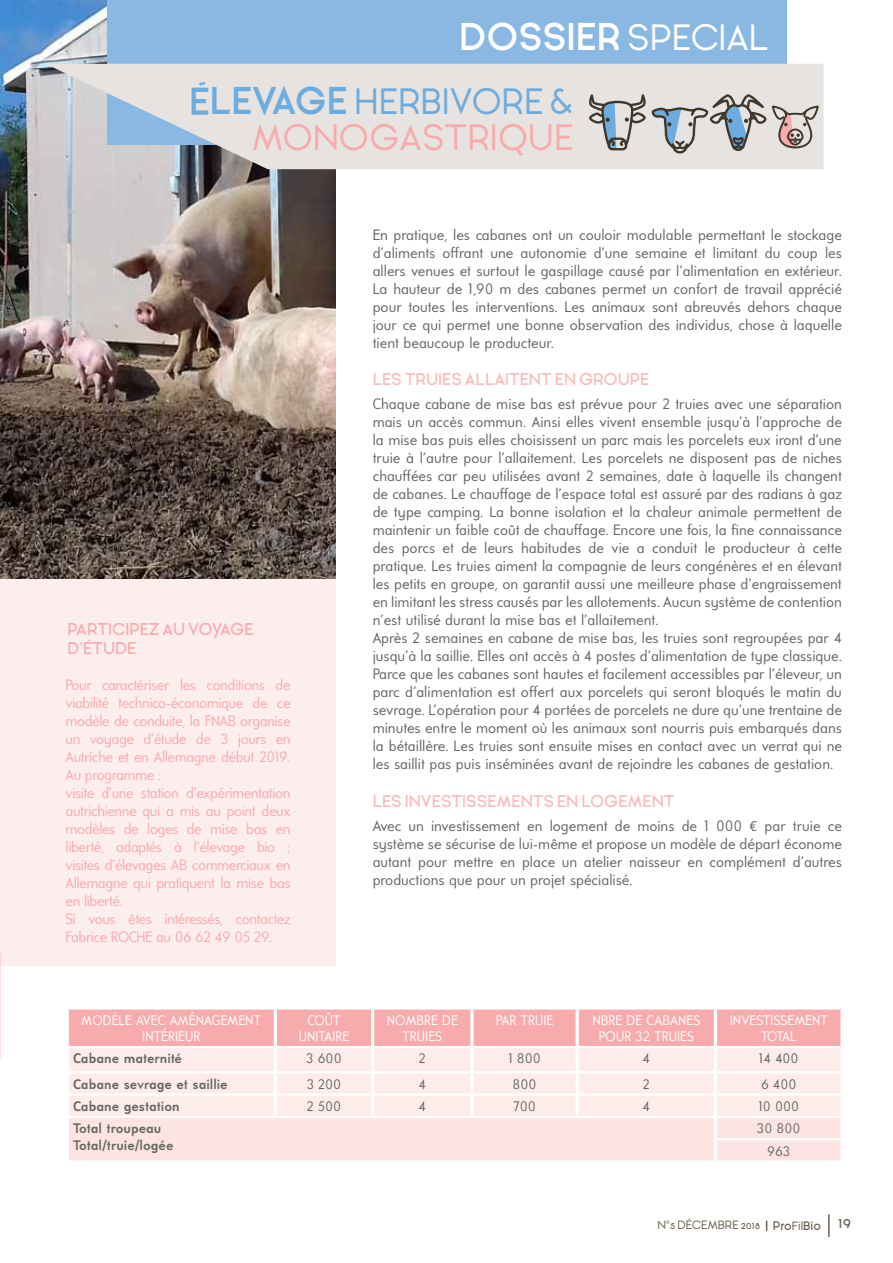
<style>
.page{position:relative;width:893px;height:1263px;background:#fff}
.page>*{position:absolute;margin:0;border:0;box-sizing:border-box;transform-origin:0 0}
.t1{font:700 36.6px "Ginora Sans";color:#fff}
.t2{font:36.6px "Ginora Sans";color:#f8abad}
.t3{font:36.6px "Ginora Sans";color:#6dacde}
.t4{font:700 36.6px "Ginora Sans";color:#6dacde}
.t5{font:600 16.5px "Ginora Sans";color:#f9bbbb}
.t6{font:600 16.5px/19.8px "Ginora Sans";color:#f8abad}
.t7{font:15px/18px "Universalis ADF Std";color:#636860;text-align:justify}
.t8{font:15px/18px "Universalis ADF Std";letter-spacing:-.03em;color:#f8abad}
.t9{font:13.8px/16.5px "Universalis ADF Std";letter-spacing:.01em;color:#fff}
.t10{font:700 13.8px/16.5px "Universalis ADF Std";color:#636860}
.t11{font:13.8px/22.4px "Universalis ADF Std";color:#636860;text-align:center}
.t12{font:12px "Ginora Sans";color:#6c6150}
.s1{font-weight:400}
.s2{font-weight:600}
.s3{font-size:18px}
</style>
<div class="page">
<hr style="left:828px;top:1214px;width:2px;height:23px;background:#6c6150">
<svg style="left:0;top:966px;width:1px;height:92px"></svg>
<div style="left:0;top:579px;width:336px;height:387px;background:#fdeeee"></div>
<img style="left:0;top:0;width:336px;height:579px">
<div style="left:108px;top:0;width:679px;height:145px;background:#89b9e3"></div>
<svg style="left:45px;top:64px;width:778px;height:105px;background:#dddbdb"></svg>
<svg style="left:589px;top:94px;width:177px;height:60px;background:#b9bcbd"></svg>
<svg style="left:772px;top:106px;width:47px;height:42px;background:#bdb0ab"></svg>
<div style="left:69px;top:1009px;width:771px;height:37px;background:#f8abad"></div>
<div style="left:69px;top:1048px;width:771px;height:68px;background:#feecea"></div>
<div style="left:69px;top:1118px;width:771px;height:42px;background:#fde4e1"></div>
<hr style="left:274px;top:1009px;width:3px;height:37px;background:#fff">
<hr style="left:371px;top:1009px;width:3px;height:37px;background:#fff">
<svg style="left:470px;top:1009px;width:4px;height:37px"></svg>
<hr style="left:576px;top:1009px;width:3px;height:37px;background:#fff">
<hr style="left:714px;top:1009px;width:3px;height:37px;background:#fff">
<svg style="left:840px;top:1009px;width:2px;height:38px"></svg>
<hr style="left:274px;top:1048px;width:3px;height:23px;background:#fff">
<hr style="left:371px;top:1048px;width:3px;height:23px;background:#fff">
<hr style="left:470px;top:1048px;width:4px;height:23px;background:#fff">
<hr style="left:576px;top:1048px;width:3px;height:23px;background:#fff">
<hr style="left:714px;top:1048px;width:3px;height:23px;background:#fff">
<hr style="left:274px;top:1073px;width:3px;height:20px;background:#fff">
<hr style="left:371px;top:1073px;width:3px;height:20px;background:#fff">
<hr style="left:470px;top:1073px;width:4px;height:20px;background:#fff">
<hr style="left:576px;top:1073px;width:3px;height:20px;background:#fff">
<hr style="left:714px;top:1073px;width:3px;height:20px;background:#fff">
<hr style="left:274px;top:1095px;width:3px;height:21px;background:#fff">
<hr style="left:371px;top:1095px;width:3px;height:21px;background:#fff">
<hr style="left:470px;top:1095px;width:4px;height:21px;background:#fff">
<hr style="left:576px;top:1095px;width:3px;height:21px;background:#fff">
<hr style="left:714px;top:1095px;width:3px;height:21px;background:#fff">
<hr style="left:714px;top:1118px;width:3px;height:21px;background:#fff">
<svg style="left:840px;top:1118px;width:1px;height:20px"></svg>
<hr style="left:714px;top:1139px;width:3px;height:21px;background:#fff">
<svg style="left:840px;top:1140px;width:1px;height:20px"></svg>
<hr style="left:69px;top:1071px;width:206px;height:2px;background:#fff">
<hr style="left:275px;top:1071px;width:98px;height:2px;background:#fff">
<hr style="left:373px;top:1071px;width:99px;height:2px;background:#fff">
<hr style="left:472px;top:1071px;width:105px;height:2px;background:#fff">
<hr style="left:577px;top:1071px;width:138px;height:2px;background:#fff">
<hr style="left:715px;top:1071px;width:125px;height:2px;background:#fff">
<hr style="left:69px;top:1093px;width:206px;height:2px;background:#fff">
<hr style="left:275px;top:1093px;width:98px;height:2px;background:#fff">
<hr style="left:373px;top:1093px;width:99px;height:2px;background:#fff">
<hr style="left:472px;top:1093px;width:105px;height:2px;background:#fff">
<hr style="left:577px;top:1093px;width:138px;height:2px;background:#fff">
<hr style="left:715px;top:1093px;width:125px;height:2px;background:#fff">
<hr style="left:717px;top:1138px;width:123px;height:2px;background:#fff">
<h1 class="t1" style="left:459px;top:17px;width:311px">DOSSIER <span class="s1">SPECIAL</span></h1>
<h1 class="t4" style="left:189px;top:81px;width:44px">ÉLEVAGE</h1>
<h1 class="t3" style="left:354px;top:81px;width:221px">HERBIVORE &amp;</h1>
<h1 class="t2" style="left:252px;top:118px;width:323px">MONOGASTRIQUE</h1>
<p class="t6" style="left:68px;top:619px;width:188px">PARTICIPEZ AU VOYAGE<br>D’ÉTUDE</p>
<p class="t8" style="left:66px;top:675px;width:227px">Pour caractériser les conditions de viabilité technico-économique de ce modèle de conduite, la FNAB organise un voyage d’étude de 3 jours en<br>Autriche et en Allemagne début 2019.<br>Au programme :<br>visite d’une station d’expérimentation autrichienne qui a mis au point deux modèles de loges de mise bas en liberté, adaptés à l’élevage bio ; visites d’élevages AB commerciaux en<br>Allemagne qui pratiquent la mise bas en liberté.<br>Si vous êtes intéressés, contactez<br>Fabrice ROCHE au 06 62 49 05 29.</p>
<p class="t7" style="left:373px;top:225px;width:471px">En pratique, les cabanes ont un couloir modulable permettant le stockage d’aliments offrant une autonomie d’une semaine et limitant du coup les allers venues et surtout le gaspillage causé par l’alimentation en extérieur.<br>La hauteur de 1,90 m des cabanes permet un confort de travail apprécié pour toutes les interventions. Les animaux sont abreuvés dehors chaque jour ce qui permet une bonne observation des individus, chose à laquelle tient beaucoup le producteur.</p>
<p class="t5" style="left:373px;top:371px;width:278px">LES TRUIES ALLAITENT EN GROUPE</p>
<p class="t7" style="left:373px;top:395px;width:471px;text-align:left">Chaque cabane de mise bas est prévue pour 2 truies avec une séparation mais un accès commun. Ainsi elles vivent ensemble jusqu’à l’approche de la mise bas puis elles choisissent un parc mais les porcelets eux iront d’une truie à l’autre pour l’allaitement. Les porcelets ne disposent pas de niches chauffées car peu utilisées avant 2 semaines, date à laquelle ils changent de cabanes. Le chauffage de l’espace total est assuré par des radians à gaz de type camping. La bonne isolation et la chaleur animale permettent de maintenir un faible coût de chauffage. Encore une fois, la fine connaissance des porcs et de leurs habitudes de vie a conduit le producteur à cette pratique. Les truies aiment la compagnie de leurs congénères et en élevant les petits en groupe, on garantit aussi une meilleure phase d’engraissement en limitant les stress causés par les allotements. Aucun système de contention n’est utilisé durant la mise bas et l’allaitement.<br>Après 2 semaines en cabane de mise bas, les truies sont regroupées par 4 jusqu’à la saillie. Elles ont accès à 4 postes d’alimentation de type classique.<br>Parce que les cabanes sont hautes et facilement accessibles par l’éleveur, un parc d’alimentation est offert aux porcelets qui seront bloqués le matin du sevrage. L’opération pour 4 portées de porcelets ne dure qu’une trentaine de minutes entre le moment où les animaux sont nourris puis embarqués dans la bétaillère. Les truies sont ensuite mises en contact avec un verrat qui ne les saillit pas puis inséminées avant de rejoindre les cabanes de gestation.</p>
<p class="t5" style="left:373px;top:792px;width:303px">LES INVESTISSEMENTS EN LOGEMENT</p>
<p class="t7" style="left:373px;top:817px;width:471px">Avec un investissement en logement de moins de 1 000 € par truie ce système se sécurise de lui-même et propose un modèle de départ économe autant pour mettre en place un atelier naisseur en complément d’autres productions que pour un projet spécialisé.</p>
<p class="t9" style="left:142px;top:1011px;width:63px;text-indent:28px">aménagement intérieur</p>
<p class="t9" style="left:308px;top:1011px;width:31px">Co ût</p>
<p class="t9" style="left:82px;top:1011px;width:63px">Modèle avec</p>
<p class="t9" style="left:299px;top:1028px;width:8px">unitaire</p>
<p class="t9" style="left:387px;top:1011px;width:10px">nombre</p>
<p class="t9" style="left:442px;top:1011px;width:9px">de</p>
<p class="t9" style="left:403px;top:1028px;width:8px">truies</p>
<p class="t9" style="left:496px;top:1011px;width:8px">par</p>
<p class="t9" style="left:521px;top:1011px;width:8px">truie</p>
<p class="t9" style="left:592px;top:1011px;width:9px">nbre</p>
<p class="t9" style="left:626px;top:1011px;width:29px">de cabanes</p>
<p class="t9" style="left:599px;top:1028px;width:9px">pour</p>
<p class="t9" style="left:636px;top:1028px;width:27px">32 truies</p>
<p class="t9" style="left:730px;top:1011px;width:8px">investissement</p>
<p class="t9" style="left:761px;top:1028px;width:9px">total</p>
<p class="t10" style="left:73px;top:1050px;width:110px">Cabane maternité</p>
<p class="t11" style="left:306px;top:1047px;width:37px">3 600</p>
<p class="t11" style="left:419px;top:1047px;width:9px">2</p>
<p class="t11" style="left:508px;top:1047px;width:34px">1 800</p>
<p class="t11" style="left:643px;top:1047px;width:9px">4</p>
<p class="t11" style="left:759px;top:1047px;width:41px">14 400</p>
<p class="t10" style="left:73px;top:1075px;width:156px">Cabane sevrage et saillie</p>
<p class="t11" style="left:307px;top:1072px;width:36px">3 200</p>
<p class="t11" style="left:419px;top:1072px;width:9px">4</p>
<p class="t11" style="left:513px;top:1072px;width:26px">800</p>
<p class="t11" style="left:643px;top:1072px;width:9px">2</p>
<p class="t11" style="left:761px;top:1072px;width:37px">6 400</p>
<p class="t10" style="left:73px;top:1097px;width:108px">Cabane gestation</p>
<p class="t11" style="left:307px;top:1094px;width:36px">2 500</p>
<p class="t11" style="left:419px;top:1094px;width:9px">4</p>
<p class="t11" style="left:513px;top:1094px;width:24px">700</p>
<p class="t11" style="left:643px;top:1094px;width:9px">4</p>
<p class="t11" style="left:758px;top:1094px;width:42px">10 000</p>
<p class="t10" style="left:73px;top:1120px;width:102px">Total troupeau<br>Total/truie/logée</p>
<p class="t11" style="left:757px;top:1117px;width:45px">30 800<br>963</p>
<p class="t12" style="left:657px;top:1218px;width:195px">N°5 DÉCEMBRE 2018 <span class="s2">PRO</span>FIL<span class="s2">BIO</span> <span class="s3">19</span></p>
</div>
